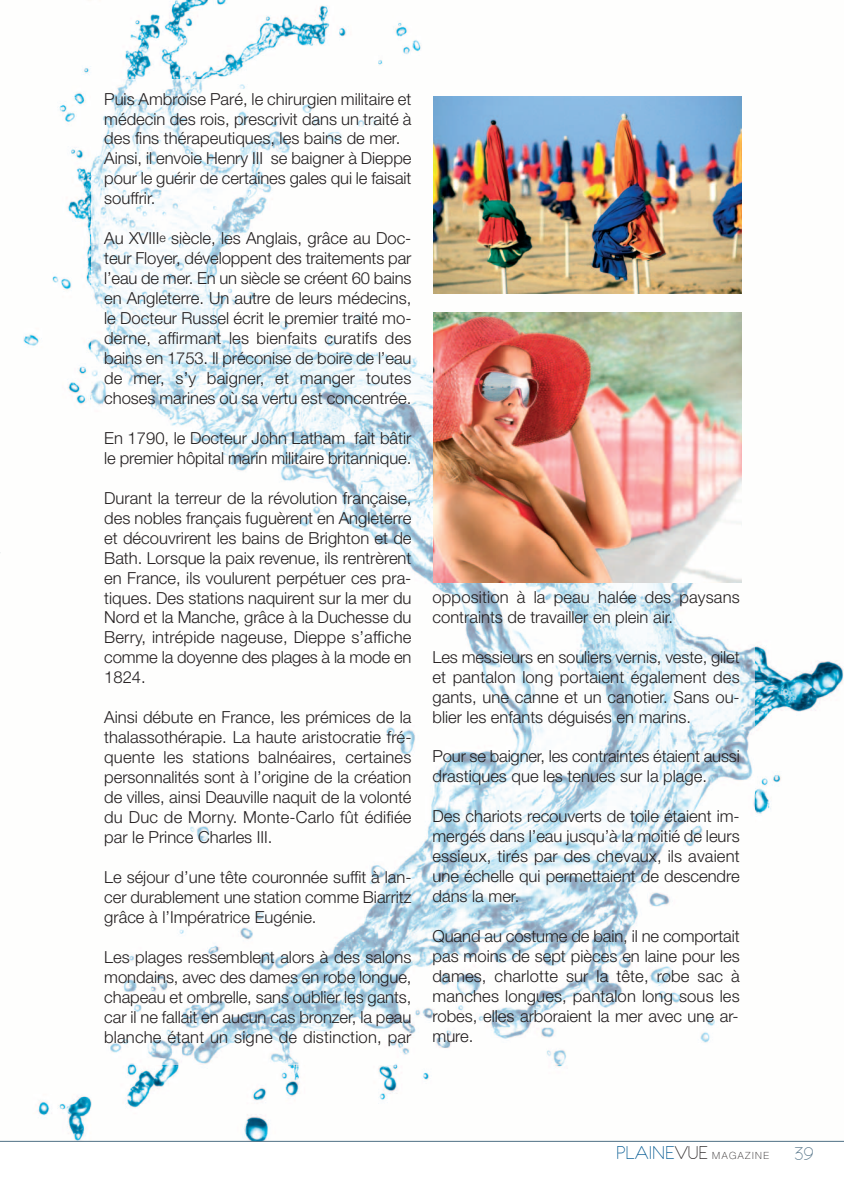
<style>
.page{position:relative;width:844px;height:1191px;background:#fff}
.page>*{position:absolute;margin:0;border:0;box-sizing:border-box;transform-origin:0 0}
.t1{font:21px "Eurofurencelight";color:#57768a}
.t2{font:300 16.62px/19.9px "Helvetica Neue";color:#231f20;text-align:justify}
.t3{font:100 9.97px "Helvetica Neue";letter-spacing:.15em;color:#231f20}
.s1{font-family:"Eurofurencelight";font-weight:400;font-size:21.35px;color:#015891}
.s2{font-family:"Eurofurencelight";font-weight:400;font-size:21.35px}
</style>
<div class="page">
<img style="left:23px;top:0;width:820px;height:1140px">
<img style="left:92px;top:79px;width:662px;height:985px">
<hr style="left:0;top:1140px;width:843px;height:1px;background:#57768a">
<img style="left:433px;top:96px;width:308px;height:198px">
<img style="left:433px;top:313px;width:308px;height:269px">
<p class="t2" style="left:104px;top:90px;width:309px;text-align:left">Puis Ambroise Paré, le chirurgien militaire et médecin des rois, prescrivit dans un traité à des fins thérapeutiques, les bains de mer.<br>Ainsi, il envoie Henry III se baigner à Dieppe pour le guérir de certaines gales qui le faisait souffrir.</p>
<p class="t2" style="left:104px;top:230px;width:309px">Au XVIII<sup>e</sup> siècle, les Anglais, grâce au Doc&shy;teur Floyer, développent des traitements par l’eau de mer. En un siècle se créent 60 bains en Angleterre. Un autre de leurs médecins, le Docteur Russel écrit le premier traité mo&shy;derne, affirmant les bienfaits curatifs des bains en 1753. Il préconise de boire de l’eau de mer, s’y baigner, et manger toutes choses marines où sa vertu est concentrée.</p>
<p class="t2" style="left:104px;top:429px;width:309px">En 1790, le Docteur John Latham fait bâtir le premier hôpital marin militaire britannique.</p>
<p class="t2" style="left:104px;top:489px;width:309px">Durant la terreur de la révolution française, des nobles français fuguèrent en Angleterre et découvrirent les bains de Brighton et de Bath. Lorsque la paix revenue, ils rentrèrent en France, ils voulurent perpétuer ces pra&shy;tiques. Des stations naquirent sur la mer du Nord et la Manche, grâce à la Duchesse du Berry, intrépide nageuse, Dieppe s’affiche comme la doyenne des plages à la mode en 1824.</p>
<p class="t2" style="left:104px;top:709px;width:309px">Ainsi débute en France, les prémices de la thalassothérapie. La haute aristocratie fré&shy;quente les stations balnéaires, certaines personnalités sont à l’origine de la création de villes, ainsi Deauville naquit de la volonté du Duc de Morny. Monte-Carlo fût édifiée par le Prince Charles III.</p>
<p class="t2" style="left:104px;top:868px;width:308px">Le séjour d’une tête couronnée suffit à lan&shy;cer durablement une station comme Biarritz grâce à l’Impératrice Eugénie.</p>
<p class="t2" style="left:104px;top:948px;width:309px">Les plages ressemblent alors à des salons mondains, avec des dames en robe longue, chapeau et ombrelle, sans oublier les gants, car il ne fallait en aucun cas bronzer, la peau blanche étant un signe de distinction, par</p>
<p class="t2" style="left:432px;top:588px;width:309px">opposition à la peau halée des paysans contraints de travailler en plein air.</p>
<p class="t2" style="left:432px;top:648px;width:309px">Les messieurs en souliers vernis, veste, gilet et pantalon long portaient également des gants, une canne et un canotier. Sans ou&shy;blier les enfants déguisés en marins.</p>
<p class="t2" style="left:432px;top:748px;width:309px">Pour se baigner, les contraintes étaient aussi drastiques que les tenues sur la plage.</p>
<p class="t2" style="left:432px;top:808px;width:309px">Des chariots recouverts de toile étaient im&shy;mergés dans l’eau jusqu’à la moitié de leurs essieux, tirés par des chevaux, ils avaient une échelle qui permettaient de descendre dans la mer.</p>
<p class="t2" style="left:432px;top:927px;width:309px">Quand au costume de bain, il ne comportait pas moins de sept pièces en laine pour les dames, charlotte sur la tête, robe sac à manches longues, pantalon long sous les robes, elles arboraient la mer avec une ar&shy;mure.</p>
<p class="t3" style="left:616px;top:1151px;width:154px"><span class="s1">PLAINE</span><span class="s2">VUE</span> MAGAZINE</p>
<p class="t1" style="left:794px;top:1141px;width:21px">39</p>
</div>
